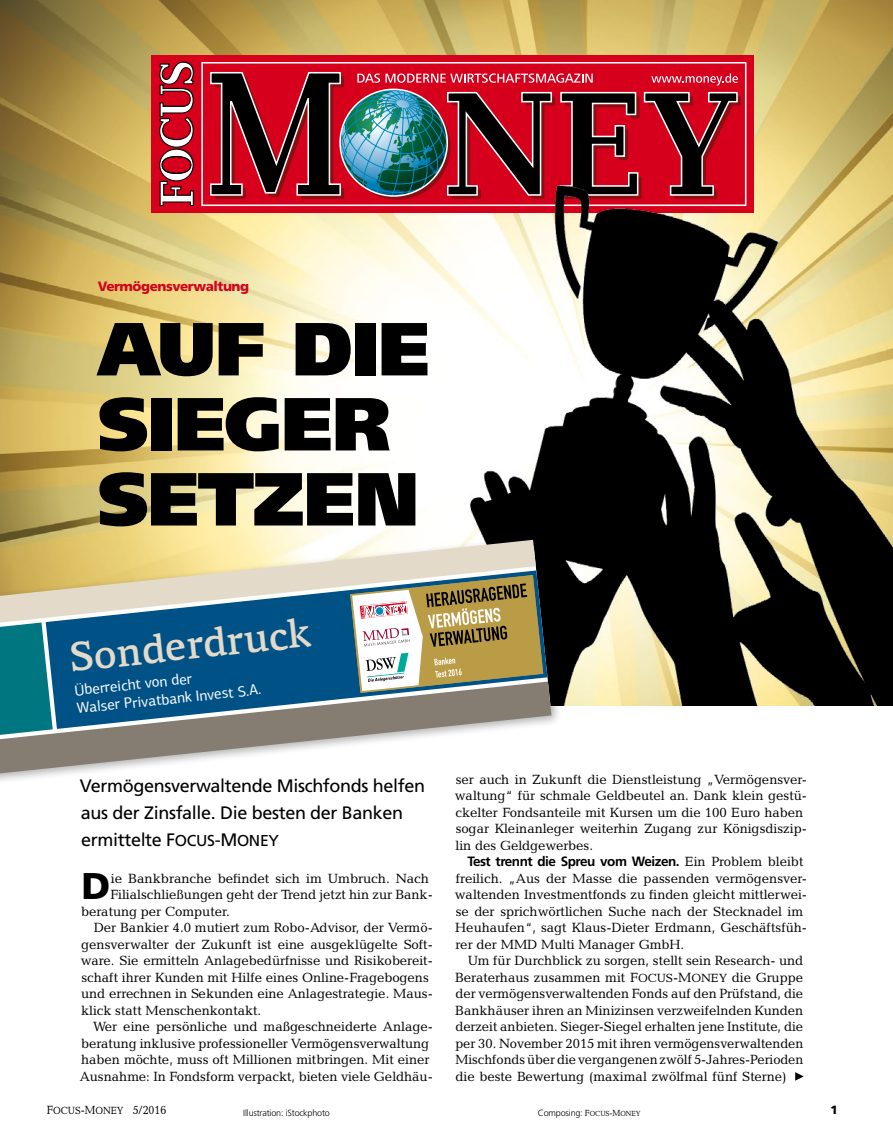
<style>
.page{position:relative;width:893px;height:1136px;background:#fff}
.page>*{position:absolute;margin:0;border:0;box-sizing:border-box;transform-origin:0 0}
.MY_Head_50_50{font:900 75px "Frutiger";letter-spacing:-.015em;color:#000}
.t1{font:500 40.5px "PF Centro Serif Pro";color:#e3dac9}
.MY_LT_Initial{font:900 37.2px "Frutiger";color:#000}
.MY_Motto_12_18{font:18px/27px "Frutiger";letter-spacing:-.02em;color:#000}
.t2{font:15px/18px "PF Centro Sans Pro";color:#fff}
.MY_LT{font:13.5px/16.5px "Candida Focus Roman";color:#000}
.MY_LT_Initial-2{font:13.5px "Candida Focus Roman";color:#000}
.MY_Anreißer_rot{font:900 13.5px "Frutiger";letter-spacing:-.035em;color:#d1041d}
.t3{font:12px "Candida Focus Roman";color:#000;scale:.9 1}
.t4{font:900 12px "Frutiger";color:#000}
.t5{font:300 9px "Frutiger";letter-spacing:-.02em;color:#000}
.s1{font-size:15.75px}
.s2{font-family:"Frutiger";font-weight:700}
.s3{font-size:12px}
.s4{font-size:10.5px}
.s5{font-family:"Candida Focus Roman";font-weight:400}
.s6{font-family:"Candida Focus Roman";font-weight:400;font-size:7.5px}
</style>
<div class="page">
<img style="left:0;top:0;width:893px;height:705px">
<div style="left:151px;top:55px;width:602px;height:157px;background:#d7001c"></div>
<svg style="left:201px;top:62px;width:546px;height:145px"></svg>
<svg style="left:159px;top:61px;width:35px;height:145px"></svg>
<div style="left:162px;top:156px;width:29px;height:18px;border:1px solid #000;border-radius:50%"></div>
<svg style="left:209px;top:71px;width:532px;height:128px"></svg>
<div style="left:339px;top:89px;width:109px;height:108px;border:2px solid #fff;border-radius:50%"></div>
<div style="left:0;top:534px;width:563px;height:254px;background:#000;opacity:.3"></div>
<svg style="left:0;top:539px;width:536px;height:83px;background:#e7d8a7"></svg>
<svg style="left:46px;top:570px;width:501px;height:111px;background:#4e7f98"></svg>
<svg style="left:0;top:622px;width:53px;height:59px;background:#1d838f"></svg>
<svg style="left:0;top:681px;width:551px;height:92px"></svg>
<svg style="left:350px;top:575px;width:193px;height:118px"></svg>
<svg style="left:795px;top:1072px;width:9px;height:8px"></svg>
<p class="MY_Anreißer_rot" style="left:98px;top:278px;width:153px">Vermögensverwaltung</p>
<p class="MY_Head_50_50" style="left:98px;top:303px;width:334px">AUF DIE</p>
<p class="MY_Head_50_50" style="left:98px;top:378px;width:295px">SIEGER</p>
<p class="MY_Head_50_50" style="left:98px;top:453px;width:323px">SETZEN</p>
<p class="t1" style="left:67px;top:633px;width:243px;rotate:-6deg">Sonderdruck</p>
<p class="t2" style="left:74px;top:681px;width:187px;rotate:-6deg">Überreicht von der<br>Walser Privatbank Invest S.A.</p>
<p class="MY_Motto_12_18" style="left:80px;top:771px;width:347px">Vermögensverwaltende Mischfonds helfen aus der Zinsfalle. Die besten der Banken ermittelte F<span class="s1">OCUS</span>-M<span class="s1">ONEY</span></p>
<p class="MY_LT_Initial" style="left:81px;top:863px;width:30px">D</p>
<p class="MY_LT_Initial-2" style="left:111px;top:870px;width:320px">ie Bankbranche befindet sich im Umbruch. Nach</p>
<p class="MY_LT_Initial-2" style="left:111px;top:886px;width:324px">Filialschließungen geht der Trend jetzt hin zur Bank-</p>
<p class="MY_LT_Initial-2" style="left:81px;top:903px;width:150px">beratung per Computer.</p>
<p class="MY_LT" style="left:81px;top:919px;width:354px;text-indent:13px">Der Bankier 4.0 mutiert zum Robo-Advisor, der Vermö&shy;gensverwalter der Zukunft ist eine ausgeklügelte Soft&shy;ware. Sie ermitteln Anlagebedürfnisse und Risikobereit&shy;schaft ihrer Kunden mit Hilfe eines Online-Fragebogens und errechnen in Sekunden eine Anlagestrategie. Maus&shy;klick statt Menschenkontakt.</p>
<p class="MY_LT" style="left:80px;top:1018px;width:355px;text-indent:13px">Wer eine persönliche und maßgeschneiderte Anlage&shy;beratung inklusive professioneller Vermögensverwaltung haben möchte, muss oft Millionen mitbringen. Mit einer Ausnahme: In Fondsform verpackt, bieten viele Geldhäu-</p>
<p class="MY_LT" style="left:455px;top:770px;width:354px">ser auch in Zukunft die Dienstleistung „Vermögensver&shy;waltung“ für schmale Geldbeutel an. Dank klein gestü&shy;ckelter Fondsanteile mit Kursen um die 100 Euro haben sogar Kleinanleger weiterhin Zugang zur Königsdiszip&shy;lin des Geldgewerbes.</p>
<p class="MY_LT" style="left:455px;top:853px;width:354px;text-indent:13px"><span class="s2">Test trennt die Spreu vom Weizen.</span> Ein Problem bleibt freilich. „Aus der Masse die passenden vermögensver&shy;waltenden Investmentfonds zu finden gleicht mittlerwei&shy;se der sprichwörtlichen Suche nach der Stecknadel im Heuhaufen“, sagt Klaus-Dieter Erdmann, Geschäftsfüh&shy;rer der MMD Multi Manager GmbH.</p>
<p class="MY_LT" style="left:455px;top:952px;width:350px;text-align:justify;text-indent:13px">Um für Durchblick zu sorgen, stellt sein Research- und Beraterhaus zusammen mit F<span class="s3">OCUS</span>-M<span class="s3">ONEY</span> die Gruppe der vermögensverwaltenden Fonds auf den Prüfstand, die Bankhäuser ihren an Minizinsen verzweifelnden Kunden derzeit anbieten. Sieger-Siegel erhalten jene Institute, die per 30. November 2015 mit ihren vermögensverwaltenden Mischfonds über die vergangenen zwölf 5-Jahres-Perioden die beste Bewertung (maximal zwölfmal fünf Sterne)</p>
<p class="t3" style="left:47px;top:1102px;width:134px">F<span class="s4">OCUS</span>-M<span class="s4">ONEY</span> 5/2016</p>
<p class="t5" style="left:243px;top:1107px;width:88px">Illustration: iStockphoto</p>
<p class="t5" style="left:538px;top:1107px;width:104px">Composing: <span class="s5">F</span><span class="s6">OCUS</span><span class="s5">-M</span><span class="s6">ONEY</span></p>
<p class="t4" style="left:830px;top:1102px;width:9px">1</p>
</div>
